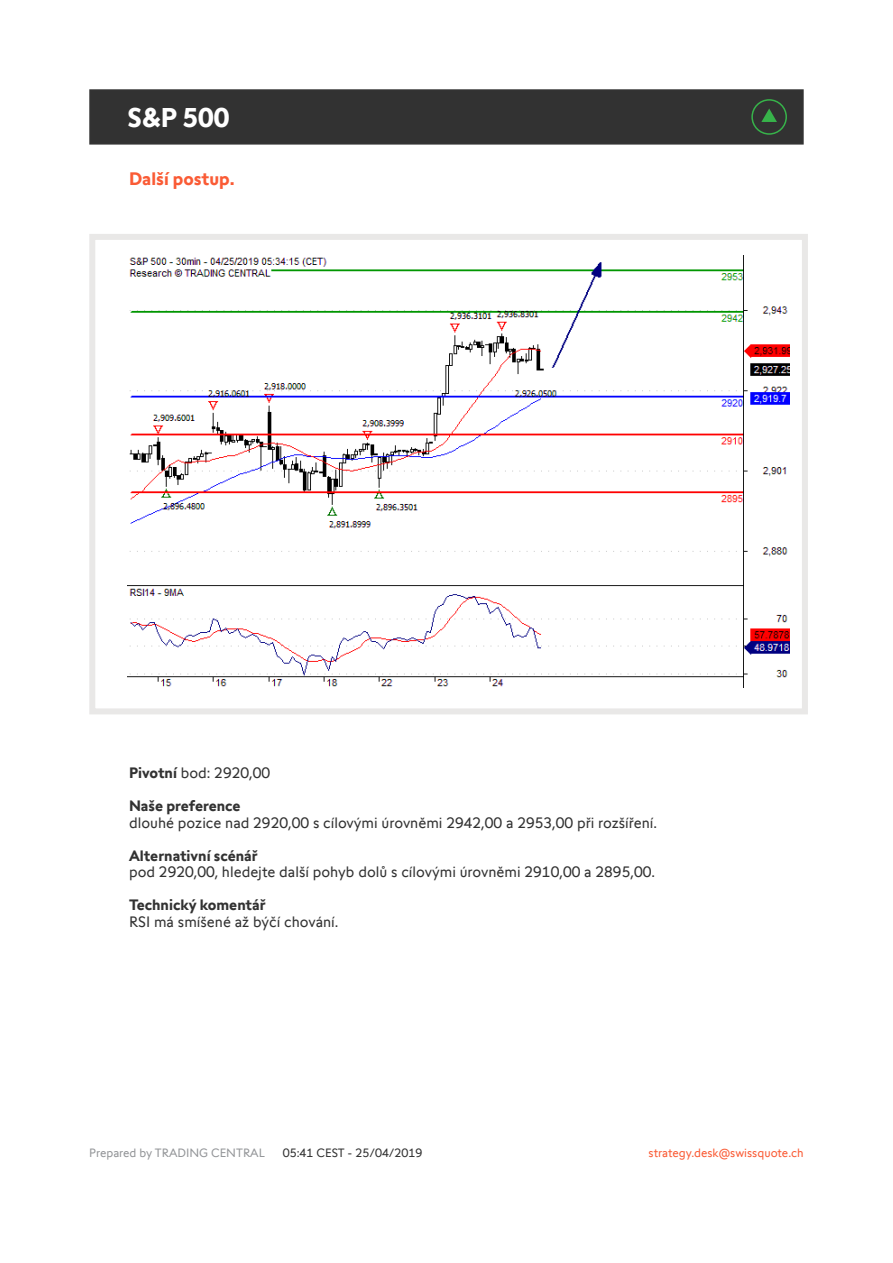
<style>
.page{position:relative;width:893px;height:1263px;background:#fff}
.page>*{position:absolute;margin:0;border:0;box-sizing:border-box;transform-origin:0 0}
.t1{font:700 27px "Swissquote CT";color:#fff}
.t2{font:700 18px "Swissquote CT";color:#fa5b35}
.t3{font:15px "Swissquote CT";color:#323232}
.t4{font:700 15px "Swissquote CT";color:#323232}
.t5{font:12px "Swissquote CT";color:#fa5b35}
.t6{font:12px "Swissquote CT";color:#939598}
.t7{font:12px "Swissquote CT";color:#323232}
.s1{font-weight:700}
</style>
<div class="page">
<div style="left:89px;top:234px;width:719px;height:480px;border:6px solid #e9e8e7"></div>
<div style="left:89px;top:89px;width:715px;height:56px;background:#323232;border:2px solid #323232"></div>
<img style="left:128px;top:255px;width:661px;height:432px">
<svg style="left:751px;top:99px;width:36px;height:36px"></svg>
<h1 class="t1" style="left:128px;top:101px;width:103px">S&amp;P 500</h1>
<p class="t2" style="left:129px;top:168px;width:107px">Další postup.</p>
<p class="t3" style="left:129px;top:764px;width:143px"><span class="s1">Pivotní</span> bod: 2920,00</p>
<p class="t4" style="left:129px;top:797px;width:113px">Naše preference</p>
<p class="t3" style="left:129px;top:814px;width:530px">dlouhé pozice nad 2920,00 s cílovými úrovněmi 2942,00 a 2953,00 při rozšíření.</p>
<p class="t4" style="left:129px;top:846px;width:130px">Alternativní scénář</p>
<p class="t3" style="left:129px;top:863px;width:528px">pod 2920,00, hledejte další pohyb dolů s cílovými úrovněmi 2910,00 a 2895,00.</p>
<p class="t4" style="left:129px;top:896px;width:138px">Technický komentář</p>
<p class="t3" style="left:129px;top:913px;width:211px">RSI má smíšené až býčí chování.</p>
<p class="t6" style="left:89px;top:1145px;width:177px">Prepared by TRADING CENTRAL</p>
<p class="t7" style="left:283px;top:1145px;width:141px">05:41 CEST - 25/04/2019</p>
<p class="t5" style="left:649px;top:1145px;width:157px">strategy.desk@swissquote.ch</p>
</div>
